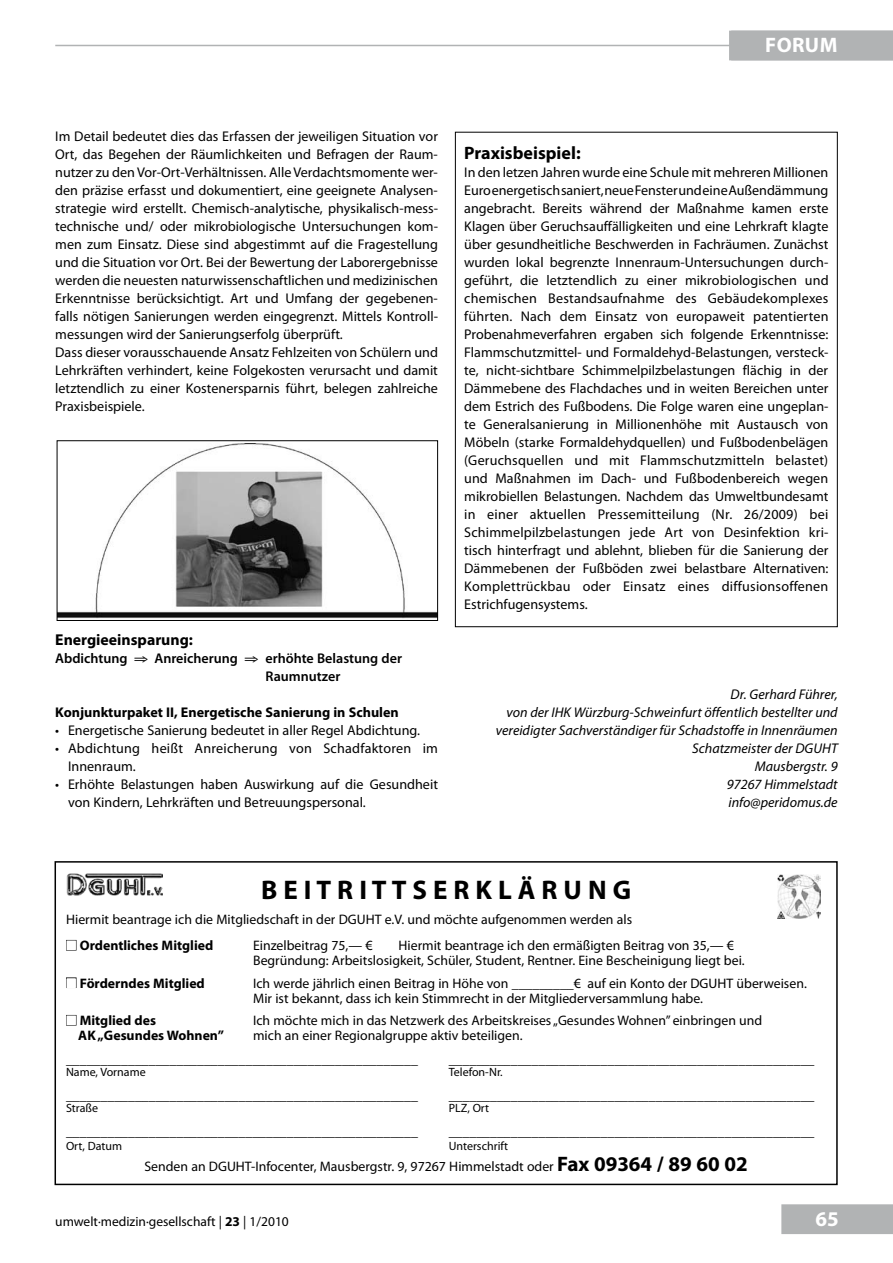
<style>
.page{position:relative;width:893px;height:1263px;background:#fff}
.page>*{position:absolute;margin:0;border:0;box-sizing:border-box;transform-origin:0 0}
.t1{font:700 27px "Myriad Pro";color:#000}
.t2{font:700 21px "Myriad Pro";letter-spacing:.02em;color:#fff}
.t3{font:700 18px "Myriad Pro";color:#000}
.t4{font:700 15.75px "Myriad Pro";color:#000}
.t5{font:14.1px/18px "Myriad Pro";color:#000}
.t6{font:italic 14.1px/18px "Myriad Pro";color:#000;text-align:right}
.t7{font:600 14.1px/18px "Myriad Pro";color:#000}
.t8{font:700 14.1px "Myriad Pro";color:#000}
.t9{font:13.8px/15px "Myriad Pro";color:#000}
.t10{font:700 13.8px "Myriad Pro";color:#000}
.t11{font:13.5px "Myriad Pro";color:#000}
.t12{font:12px "Myriad Pro";color:#000}
.s1{color:#fff}
.s2{font-size:14.1px}
.s3{font-weight:700;font-size:21px}
.s4{font-weight:700}
</style>
<div class="page">
<hr style="left:55px;top:45px;width:783px;height:1px;background:#b1b3b4">
<div style="left:781px;top:1204px;width:112px;height:30px;background:#b1b3b4"></div>
<div style="left:731px;top:31px;width:162px;height:29px;background:#b1b3b4"></div>
<img style="left:59px;top:443px;width:377px;height:176px">
<div style="left:57px;top:440px;width:381px;height:181px;border:1px solid #000"></div>
<div style="left:66px;top:940px;width:10px;height:10px;border:1px solid #000"></div>
<div style="left:66px;top:977px;width:10px;height:11px;border:1px solid #000"></div>
<div style="left:66px;top:1015px;width:10px;height:10px;border:1px solid #000"></div>
<div style="left:55px;top:861px;width:783px;height:324px;border:2px solid #000"></div>
<div style="left:57px;top:865px;width:142px;height:40px;background:#fff"></div>
<img style="left:66px;top:873px;width:96px;height:23px">
<img style="left:777px;top:875px;width:43px;height:43px">
<h2 class="t2" style="left:765px;top:32px;width:74px">Forum</h2>
<h2 class="t2" style="left:767px;top:32px;width:72px">thema</h2>
<p class="t5" style="left:55px;top:127px;width:384px">Im Detail bedeutet dies das Erfassen der jeweiligen Situation vor Ort, das Begehen der Räumlichkeiten und Befragen der Raum&shy;nutzer zu den Vor-Ort-Verhältnissen. Alle Verdachtsmomente wer&shy;den präzise erfasst und dokumentiert, eine geeignete Analysen&shy;strategie wird erstellt. Chemisch-analytische, physikalisch-mess&shy;technische und/ oder mikrobiologische Untersuchungen kom&shy;men zum Einsatz. Diese sind abgestimmt auf die Fragestellung und die Situation vor Ort. Bei der Bewertung der Laborergebnisse werden die neuesten naturwissenschaftlichen und medizinischen Erkenntnisse berücksichtigt. Art und Umfang der gegebenen&shy;falls nötigen Sanierungen werden eingegrenzt. Mittels Kontroll&shy;messungen wird der Sanierungserfolg überprüft.<br>Dass dieser vorausschauende Ansatz Fehlzeiten von Schülern und Lehrkräften verhindert, keine Folgekosten verursacht und damit letztendlich zu einer Kostenersparnis führt, belegen zahlreiche Praxisbeispiele.</p>
<p class="t4" style="left:55px;top:629px;width:139px">Energieeinsparung:</p>
<p class="t7" style="left:265px;top:649px;width:138px;text-indent:-210px">Abdichtung ⇒ Anreicherung ⇒ erhöhte Belastung der<br>Raumnutzer</p>
<p class="t8" style="left:55px;top:703px;width:345px">Konjunkturpaket II, Energetische Sanierung in Schulen</p>
<p class="t5" style="left:55px;top:721px;width:366px">• Energetische Sanierung bedeutet in aller Regel Abdichtung.</p>
<p class="t5" style="left:68px;top:739px;width:371px;text-indent:-13px">• Abdichtung heißt Anreicherung von Schadfaktoren im<br>Innenraum.</p>
<p class="t5" style="left:68px;top:775px;width:371px;text-indent:-13px">• Erhöhte Belastungen haben Auswirkung auf die Gesundheit von Kindern, Lehrkräften und Betreuungspersonal.</p>
<p class="t3" style="left:464px;top:141px;width:118px">Praxisbeispiel:</p>
<p class="t5" style="left:464px;top:163px;width:366px;text-align:justify">In den letzen Jahren wurde eine Schule mit mehreren Millionen Euro energetisch saniert, neue Fenster und eine Außendämmung angebracht. Bereits während der Maßnahme kamen erste Klagen über Geruchsauffälligkeiten und eine Lehrkraft klagte über gesundheitliche Beschwerden in Fachräumen. Zunächst wurden lokal begrenzte Innenraum-Untersuchungen durch&shy;geführt, die letztendlich zu einer mikrobiologischen und chemischen Bestandsaufnahme des Gebäudekomplexes führten. Nach dem Einsatz von europaweit patentierten Probenahmeverfahren ergaben sich folgende Erkenntnisse:<br>Flammschutzmittel- und Formaldehyd-Belastungen, versteck&shy;te, nicht-sichtbare Schimmelpilzbelastungen flächig in der Dämmebene des Flachdaches und in weiten Bereichen unter dem Estrich des Fußbodens. Die Folge waren eine ungeplan&shy;te Generalsanierung in Millionenhöhe mit Austausch von Möbeln (starke Formaldehydquellen) und Fußbodenbelägen (Geruchsquellen und mit Flammschutzmitteln belastet) und Maßnahmen im Dach- und Fußbodenbereich wegen mikrobiellen Belastungen. Nachdem das Umweltbundesamt in einer aktuellen Pressemitteilung (Nr. 26/2009) bei Schimmelpilzbelastungen jede Art von Desinfektion kri&shy;tisch hinterfragt und ablehnt, blieben für die Sanierung der Dämmebenen der Fußböden zwei belastbare Alternativen:<br>Komplettrückbau oder Einsatz eines diffusionsoffenen Estrichfugensystems.</p>
<p class="t6" style="left:496px;top:685px;width:343px">Dr. Gerhard Führer,<br>von der IHK Würzburg-Schweinfurt öffentlich bestellter und vereidigter Sachverständiger für Schadstoffe in Innenräumen<br>Schatzmeister der DGUHT<br>Mausbergstr. 9<br>97267 Himmelstadt<br>info@peridomus.de</p>
<h1 class="t1" style="left:261px;top:872px;width:369px">B E I T R I TT S E R KL Ä R U NG</h1>
<p class="t9" style="left:66px;top:912px;width:568px">Hiermit beantrage ich die Mitgliedschaft in der DGUHT e.V. und möchte aufgenommen werden als</p>
<p class="t10" style="left:66px;top:936px;width:149px"><span class="s1">■</span> Ordentliches Mitglied</p>
<p class="t9" style="left:253px;top:938px;width:121px">Einzelbeitrag 75,— <span class="s2">€</span></p>
<p class="t9" style="left:253px;top:938px;width:493px;text-indent:145px">Hiermit beantrage ich den ermäßigten Beitrag von 35,— <span class="s2">€<br></span>Begründung: Arbeitslosigkeit, Schüler, Student, Rentner. Eine Bescheinigung liegt bei.</p>
<p class="t10" style="left:66px;top:974px;width:140px"><span class="s1">■</span> Förderndes Mitglied</p>
<p class="t9" style="left:253px;top:975px;width:555px">Ich werde jährlich einen Beitrag in Höhe von _________<span class="s2">€</span> auf ein Konto der DGUHT überweisen.<br>Mir ist bekannt, dass ich kein Stimmrecht in der Mitgliederversammlung habe.</p>
<p class="t10" style="left:66px;top:1011px;width:91px"><span class="s1">■</span> Mitglied des</p>
<p class="t9" style="left:253px;top:1013px;width:511px">Ich möchte mich in das Netzwerk des Arbeitskreises „Gesundes Wohnen” einbringen und</p>
<p class="t10" style="left:78px;top:1026px;width:147px">AK „Gesundes Wohnen”</p>
<p class="t9" style="left:66px;top:1023px;width:458px;line-height:24px;text-indent:187px">mich an einer Regionalgruppe aktiv beteiligen. ___________________________________________________</p>
<p class="t9" style="left:449px;top:1052px;width:367px">_____________________________________________________</p>
<p class="t12" style="left:66px;top:1064px;width:81px">Name, Vorname</p>
<p class="t12" style="left:449px;top:1064px;width:56px">Telefon-Nr.</p>
<p class="t9" style="left:66px;top:1088px;width:353px">___________________________________________________</p>
<p class="t9" style="left:449px;top:1088px;width:367px">_____________________________________________________</p>
<p class="t12" style="left:66px;top:1100px;width:34px">Straße</p>
<p class="t12" style="left:449px;top:1100px;width:42px">PLZ, Ort</p>
<p class="t9" style="left:66px;top:1124px;width:353px">___________________________________________________</p>
<p class="t9" style="left:449px;top:1124px;width:367px">_____________________________________________________</p>
<p class="t12" style="left:66px;top:1138px;width:58px">Ort, Datum</p>
<p class="t12" style="left:449px;top:1138px;width:61px">Unterschrift</p>
<p class="t9" style="left:144px;top:1158px;width:605px">Senden an DGUHT-Infocenter, Mausbergstr. 9, 97267 Himmelstadt oder <span class="s3">Fax 09364 / 89 60 02</span></p>
<p class="t11" style="left:55px;top:1213px;width:235px">umwelt·medizin·gesellschaft | <span class="s4">23</span> | 1/2010</p>
<h2 class="t2" style="left:815px;top:1205px;width:25px">65</h2>
</div>
